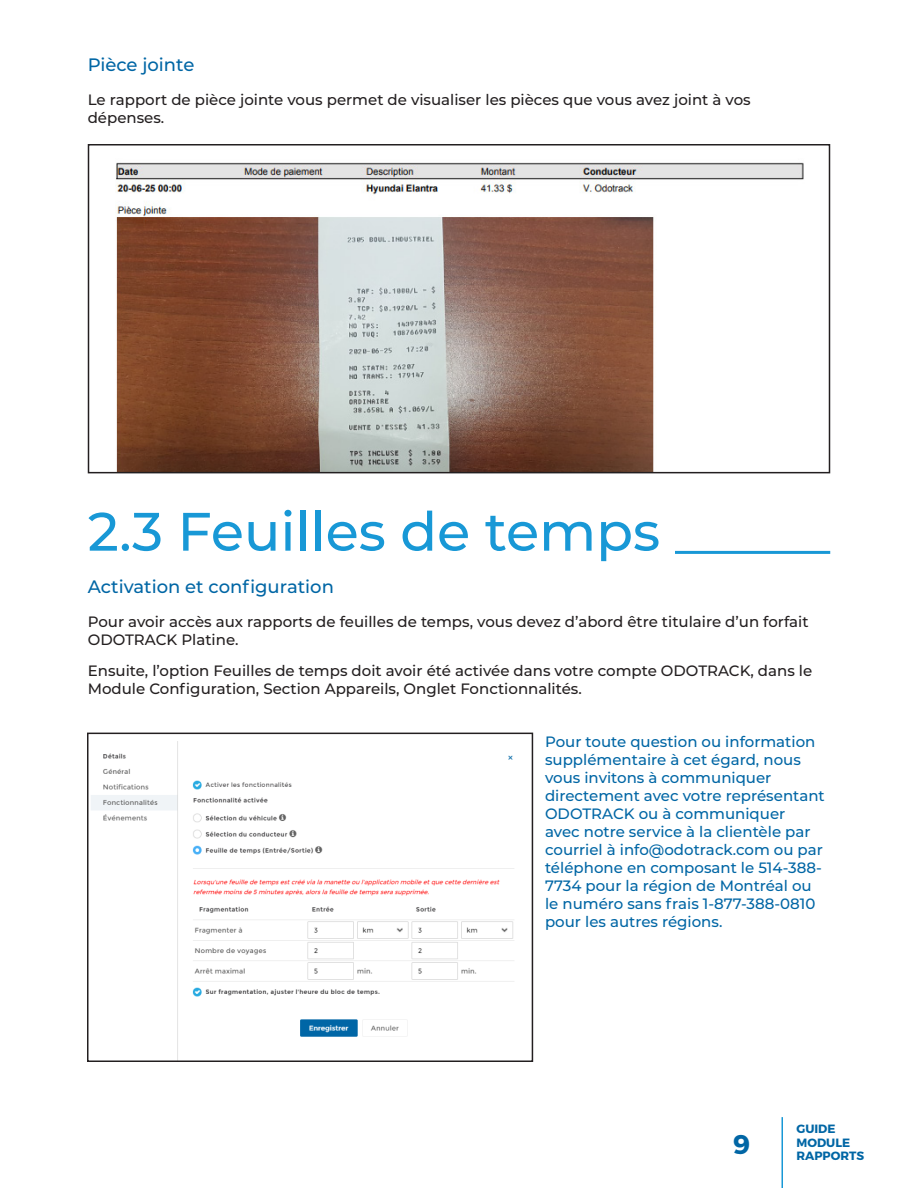
<style>
.page{position:relative;width:918px;height:1188px;background:#fff}
.page>*{position:absolute;margin:0;border:0;box-sizing:border-box;transform-origin:0 0}
.t1{font:500 54px "Montserrat";color:#1898d6}
.t2{font:700 27px "Montserrat";color:#0166a5}
.t3{font:500 18px "Montserrat";color:#0166a5}
.t4{font:500 15px/18px "Montserrat";color:#231f20}
.t5{font:500 15px/18px "Montserrat";color:#0166a5}
.t6{font:700 12px/13.5px "Montserrat";color:#0166a5}
</style>
<div class="page">
<hr style="left:782px;top:1117px;width:1px;height:71px;background:#1898d6">
<img style="left:115px;top:162px;width:689px;height:308px">
<div style="left:88px;top:144px;width:742px;height:329px;border:2px solid #231f20"></div>
<img style="left:91px;top:741px;width:423px;height:318px">
<div style="left:87px;top:733px;width:446px;height:329px;border:2px solid #231f20"></div>
<hr style="left:675px;top:551px;width:155px;height:3px;background:#1898d6">
<p class="t3" style="left:88px;top:52px;width:108px">Pièce jointe</p>
<p class="t4" style="left:88px;top:90px;width:664px">Le rapport de pièce jointe vous permet de visualiser les pièces que vous avez joint à vos dépenses.</p>
<h1 class="t1" style="left:88px;top:494px;width:574px">2.3 Feuilles de temps</h1>
<p class="t3" style="left:88px;top:574px;width:248px">Activation et configuration</p>
<p class="t4" style="left:88px;top:612px;width:722px">Pour avoir accès aux rapports de feuilles de temps, vous devez d’abord être titulaire d’un forfait<br>ODOTRACK Platine.</p>
<p class="t4" style="left:88px;top:661px;width:726px">Ensuite, l’option Feuilles de temps doit avoir été activée dans votre compte ODOTRACK, dans le<br>Module Configuration, Section Appareils, Onglet Fonctionnalités.</p>
<p class="t5" style="left:545px;top:732px;width:281px">Pour toute question ou information supplémentaire à cet égard, nous vous invitons à communiquer directement avec votre représentant ODOTRACK ou à communiquer<br>avec notre service à la clientèle par courriel à info@odotrack.com ou par téléphone en composant le 514-388- 7734 pour la région de Montréal ou le numéro sans frais 1-877-388-0810 pour les autres régions.</p>
<h2 class="t2" style="left:733px;top:1127px;width:19px">9</h2>
<p class="t6" style="left:796px;top:1122px;width:69px">GUIDE<br>MODULE<br>RAPPORTS</p>
</div>
